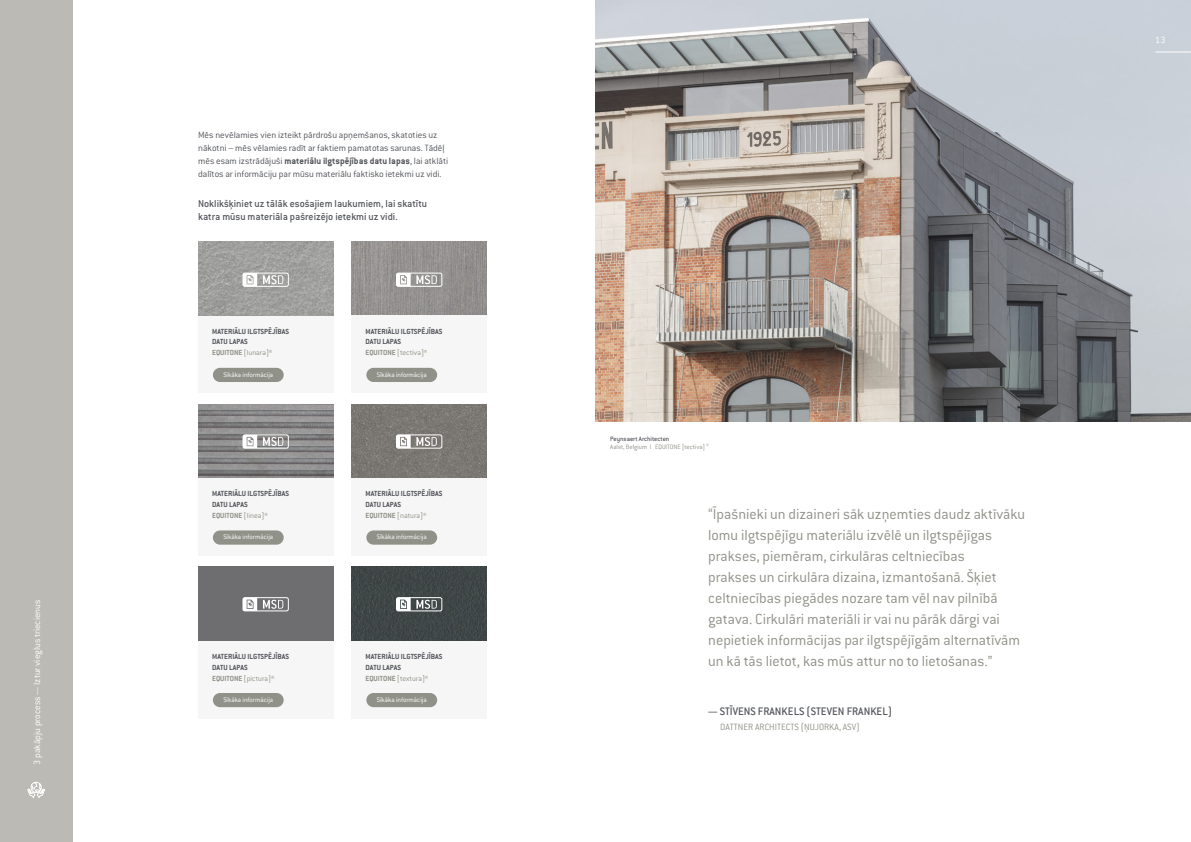
<style>
.page{position:relative;width:1191px;height:842px;background:#fff}
.page>*{position:absolute;margin:0;border:0;box-sizing:border-box;transform-origin:0 0}
.t1{font:300 16px/21px "ITC Conduit LTCE";color:#909188}
.t2{font:500 12px "ITC Conduit LTCE";color:#54565b}
.t3{font:500 11px/13px "ITC Conduit LTCE";color:#54565b}
.t4{font:300 10px/13px "ITC Conduit LTCE";color:#54565b}
.t5{font:300 10px "ITC Conduit LTCE";color:#fff}
.t6{font:300 10px "ITC Conduit LTCE";color:#909188}
.t7{font:700 8.1px/10.8px "ITC Conduit LTCE";color:#54565b}
.t8{font:300 7.3px "ITC Conduit LTCE";color:#fff}
.t9{font:300 7px/8px "ITC Conduit LTCE";color:#909188}
.s1{font-weight:700}
.s2{color:#909188}
.s3{font-weight:300;color:#909188}
.s4{font-weight:500;color:#54565b}
</style>
<div class="page">
<img style="left:351px;top:404px;width:136px;height:74px">
<div style="left:0;top:0;width:72px;height:842px;background:#bbbab4"></div>
<svg style="left:27px;top:782px;width:18px;height:16px"></svg>
<img style="left:595px;top:0;width:596px;height:421px">
<hr style="left:1155px;top:52px;width:36px;height:1px;background:#fff">
<img style="left:351px;top:567px;width:136px;height:74px">
<img style="left:351px;top:241px;width:136px;height:74px">
<img style="left:198px;top:404px;width:135px;height:74px">
<div style="left:198px;top:316px;width:135px;height:77px;background:#f6f6f6"></div>
<img style="left:198px;top:241px;width:135px;height:75px">
<div style="left:198px;top:478px;width:135px;height:78px;background:#f6f6f6"></div>
<div style="left:198px;top:641px;width:135px;height:78px;background:#f6f6f6"></div>
<div style="left:351px;top:316px;width:135px;height:77px;background:#f6f6f6"></div>
<div style="left:351px;top:478px;width:135px;height:78px;background:#f6f6f6"></div>
<div style="left:351px;top:641px;width:135px;height:78px;background:#f6f6f6"></div>
<div style="left:243px;top:273px;width:46px;height:14px;border:1px solid #fff;border-radius:2px"></div>
<svg style="left:263px;top:275px;width:20px;height:9px"></svg>
<svg style="left:243px;top:273px;width:14px;height:13px"></svg>
<div style="left:243px;top:435px;width:46px;height:13px;border:1px solid #fff;border-radius:2px"></div>
<svg style="left:263px;top:437px;width:20px;height:9px"></svg>
<svg style="left:243px;top:435px;width:14px;height:13px"></svg>
<div style="left:243px;top:597px;width:46px;height:14px;border:1px solid #fff;border-radius:2px"></div>
<svg style="left:263px;top:600px;width:20px;height:9px"></svg>
<svg style="left:243px;top:598px;width:14px;height:13px"></svg>
<div style="left:396px;top:273px;width:46px;height:14px;border:1px solid #fff;border-radius:2px"></div>
<svg style="left:396px;top:273px;width:41px;height:13px"></svg>
<div style="left:396px;top:435px;width:46px;height:13px;border:1px solid #fff;border-radius:2px"></div>
<svg style="left:396px;top:435px;width:41px;height:13px"></svg>
<div style="left:396px;top:597px;width:46px;height:14px;border:1px solid #fff;border-radius:2px"></div>
<svg style="left:396px;top:598px;width:41px;height:13px"></svg>
<div style="left:213px;top:368px;width:71px;height:14px;background:#909188;border-radius:7px"></div>
<div style="left:213px;top:530px;width:71px;height:15px;background:#909188;border-radius:7px"></div>
<div style="left:213px;top:693px;width:71px;height:14px;background:#909188;border-radius:7px"></div>
<div style="left:366px;top:368px;width:71px;height:14px;background:#909188;border-radius:7px"></div>
<div style="left:366px;top:530px;width:71px;height:15px;background:#909188;border-radius:7px"></div>
<div style="left:366px;top:693px;width:71px;height:14px;background:#909188;border-radius:7px"></div>
<p class="t5" style="left:31px;top:765px;width:167px;rotate:-90deg">3 pakāpju process — Iztur vieglus triecienus</p>
<p class="t4" style="left:198px;top:129px;width:252px">Mēs nevēlamies vien izteikt pārdrošu apņemšanos, skatoties uz nākotni – mēs vēlamies radīt ar faktiem pamatotas sarunas. Tādēļ mēs esam izstrādājuši <span class="s1">materiālu ilgtspējības datu lapas</span>, lai atklāti dalītos ar informāciju par mūsu materiālu faktisko ietekmi uz vidi.</p>
<p class="t3" style="left:198px;top:197px;width:230px">Noklikšķiniet uz tālāk esošajiem laukumiem, lai skatītu katra mūsu materiāla pašreizējo ietekmi uz vidi.</p>
<p class="t7" style="left:212px;top:325px;width:78px">MATERIĀLU ILGTSPĒJĪBAS<br>DATU LAPAS<br><span class="s2">EQUITONE</span> <span class="s3">[lunara]®</span></p>
<p class="t7" style="left:365px;top:325px;width:78px">MATERIĀLU ILGTSPĒJĪBAS<br>DATU LAPAS<br><span class="s2">EQUITONE</span> <span class="s3">[tectiva]®</span></p>
<p class="t8" style="left:223px;top:370px;width:51px">Sīkāka informācija</p>
<p class="t8" style="left:377px;top:370px;width:51px">Sīkāka informācija</p>
<p class="t7" style="left:212px;top:488px;width:78px">MATERIĀLU ILGTSPĒJĪBAS<br>DATU LAPAS<br><span class="s2">EQUITONE</span> <span class="s3">[linea]®</span></p>
<p class="t7" style="left:365px;top:488px;width:78px">MATERIĀLU ILGTSPĒJĪBAS<br>DATU LAPAS<br><span class="s2">EQUITONE</span> <span class="s3">[natura]®</span></p>
<p class="t8" style="left:223px;top:533px;width:51px">Sīkāka informācija</p>
<p class="t8" style="left:377px;top:533px;width:51px">Sīkāka informācija</p>
<p class="t7" style="left:212px;top:651px;width:78px">MATERIĀLU ILGTSPĒJĪBAS<br>DATU LAPAS<br><span class="s2">EQUITONE</span> <span class="s3">[pictura]®</span></p>
<p class="t7" style="left:365px;top:651px;width:78px">MATERIĀLU ILGTSPĒJĪBAS<br>DATU LAPAS<br><span class="s2">EQUITONE</span> <span class="s3">[textura]®</span></p>
<p class="t8" style="left:223px;top:696px;width:51px">Sīkāka informācija</p>
<p class="t8" style="left:377px;top:696px;width:51px">Sīkāka informācija</p>
<p class="t5" style="left:1155px;top:34px;width:12px">13</p>
<p class="t9" style="left:610px;top:434px;width:100px"><span class="s4">Peynsaert Architecten<br></span>Aalst, Belgium I EQUITONE [tectiva] <sup>©</sup></p>
<p class="t1" style="left:708px;top:503px;width:318px">“Īpašnieki un dizaineri sāk uzņemties daudz aktīvāku lomu ilgtspējīgu materiālu izvēlē un ilgtspējīgas prakses, piemēram, cirkulāras celtniecības<br>prakses un cirkulāra dizaina, izmantošanā. Šķiet celtniecības piegādes nozare tam vēl nav pilnībā gatava. Cirkulāri materiāli ir vai nu pārāk dārgi vai nepietiek informācijas par ilgtspējīgām alternatīvām un kā tās lietot, kas mūs attur no to lietošanas.”</p>
<p class="t2" style="left:708px;top:705px;width:185px">— STĪVENS FRANKELS (STEVEN FRANKEL)</p>
<p class="t6" style="left:720px;top:722px;width:141px">DATTNER ARCHITECTS (ŅUJORKA, ASV)</p>
</div>
